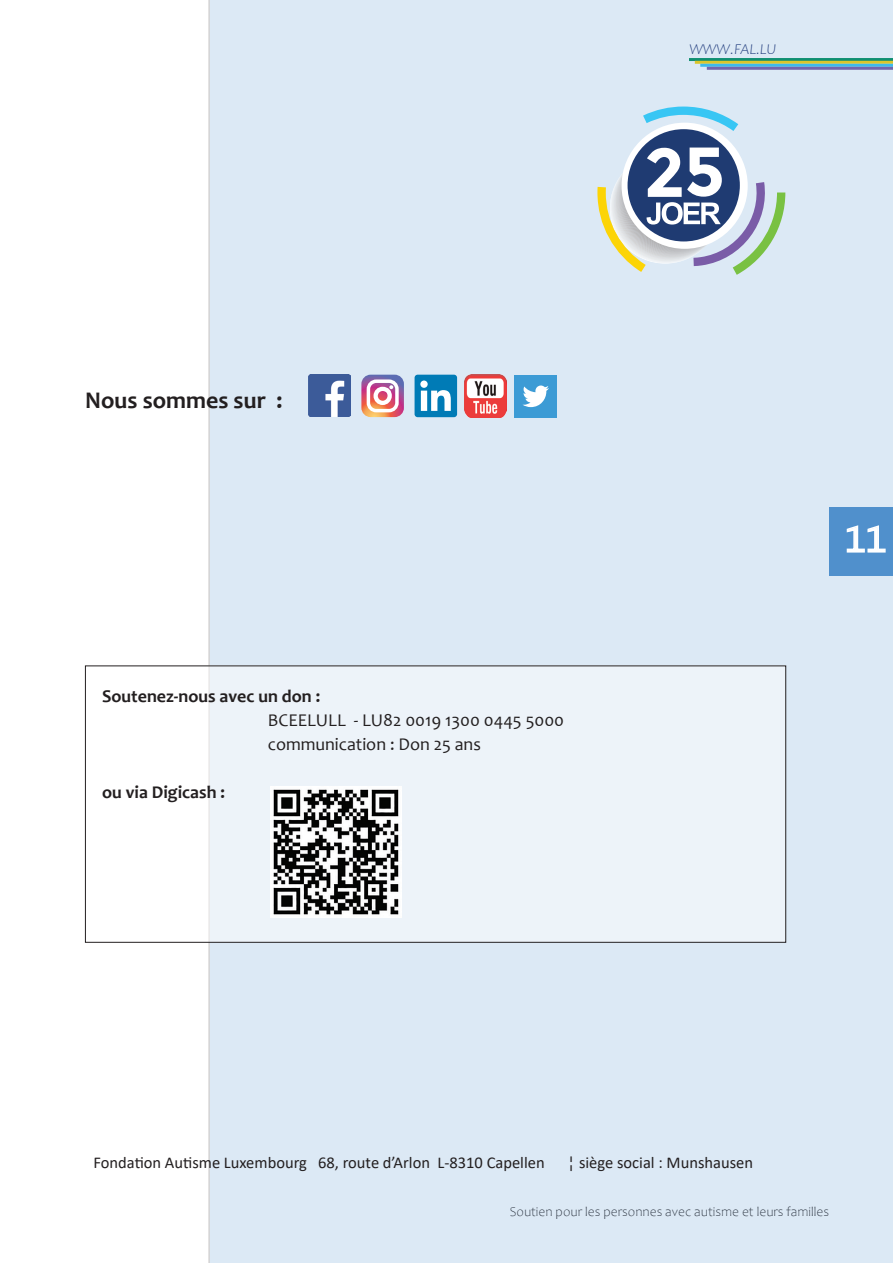
<style>
.page{position:relative;width:893px;height:1263px;background:#fff}
.page>*{position:absolute;margin:0;border:0;box-sizing:border-box;transform-origin:0 0}
.t1{font:34.5px "Lucida Console";color:#fff}
.t2{font:700 24px "Candara";color:#231f20}
.t3{font:18px/24px "Candara";color:#231f20}
.t4{font:700 18px "Candara";color:#231f20}
.t5{font:16.5px "Calibri";color:#231f20}
.t6{font:italic 300 15px "Candara";color:#172a6c}
.t7{font:300 13.5px "Candara";color:#231f20}
</style>
<div class="page">
<div style="left:208px;top:0;width:685px;height:1263px;background:#dce9f5"></div>
<svg style="left:846px;top:524px;width:40px;height:29px"></svg>
<svg style="left:597px;top:107px;width:188px;height:168px"></svg>
<img style="left:308px;top:374px;width:43px;height:42px">
<svg style="left:361px;top:375px;width:43px;height:42px"></svg>
<div style="left:415px;top:375px;width:42px;height:42px;background:#007bb6;border-radius:3px"></div>
<svg style="left:420px;top:380px;width:31px;height:31px"></svg>
<img style="left:464px;top:375px;width:43px;height:43px">
<div style="left:514px;top:375px;width:43px;height:43px;background:#3c9bd5"></div>
<svg style="left:522px;top:385px;width:27px;height:22px"></svg>
<div style="left:85px;top:665px;width:700px;height:277px;background:linear-gradient(to right,#f8fafd,#e8f0f8)"></div>
<img style="left:270px;top:787px;width:131px;height:131px">
<div style="left:85px;top:665px;width:701px;height:278px;border:1px solid #231f20"></div>
<p class="t6" style="left:690px;top:41px;width:88px">WWW.FAL.LU</p>
<h2 class="t2" style="left:85px;top:386px;width:199px">Nous sommes sur :</h2>
<p class="t4" style="left:102px;top:685px;width:220px">Soutenez-nous avec un don :</p>
<p class="t3" style="left:268px;top:708px;width:298px">BCEELULL - LU82 0019 1300 0445 5000 communication : Don 25 ans</p>
<p class="t4" style="left:102px;top:781px;width:124px">ou via Digicash :</p>
<h1 class="t1" style="left:844px;top:525px;width:43px">11</h1>
<p class="t5" style="left:94px;top:1151px;width:453px">Fondation Autisme Luxembourg 68, route d’Arlon L-8310 Capellen</p>
<p class="t5" style="left:567px;top:1151px;width:187px">¦ siège social : Munshausen</p>
<p class="t7" style="left:510px;top:1204px;width:321px">Soutien pour les personnes avec autisme et leurs familles</p>
</div>
